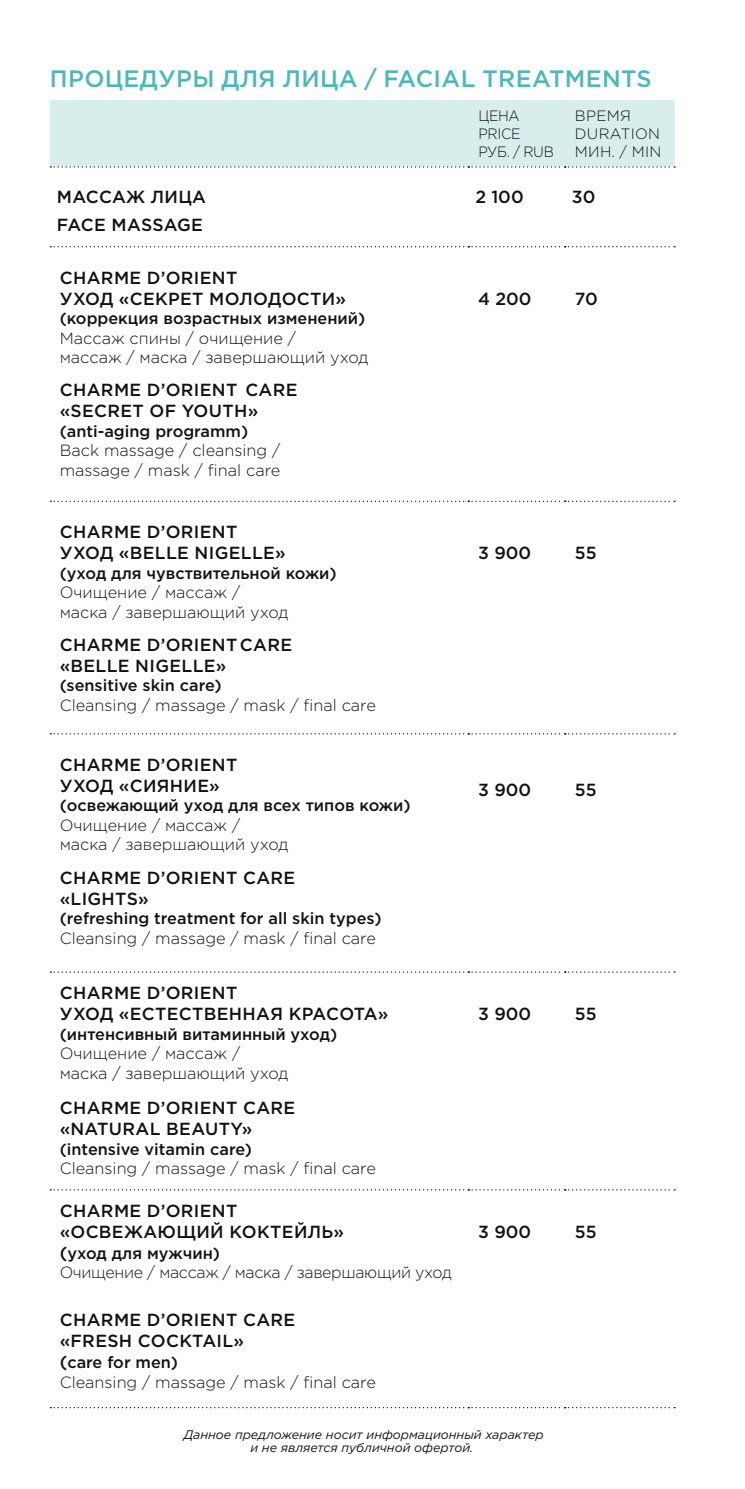
<style>
.page{position:relative;width:745px;height:1489px;background:#fff}
.page>*{position:absolute;margin:0;border:0;box-sizing:border-box;transform-origin:0 0}
.t1{font:500 23.75px "Gotham Pro";letter-spacing:.015em;color:#4db7bc}
.t2{font:500 17.5px/21px "Gotham Pro";letter-spacing:.02em;color:#121212}
.t3{font:300 16.25px/19.5px "Gotham Pro";color:#121212}
.t4{font:500 16.25px "Gotham Pro";color:#121212}
.t5{font:300 16.25px/19.5px "Gotham Pro";letter-spacing:-.02em;color:#121212}
.t6{font:300 15px/18px "Gotham Pro";letter-spacing:.02em;color:#121212}
.t7{font:300 15px/18px "Gotham Pro";letter-spacing:-.02em;color:#121212;scale:.94 1}
.t8{font:italic 12.5px/12.5px "Gotham Pro";color:#121212;text-align:center}
.s1{font-weight:500;font-size:17.5px}
.s2{font-weight:500}
</style>
<div class="page">
<div style="left:50px;top:100px;width:624px;height:67px;background:#d8eeed"></div>
<svg style="left:50px;top:246px;width:624px;height:1px"></svg>
<svg style="left:50px;top:500px;width:624px;height:2px"></svg>
<svg style="left:50px;top:733px;width:624px;height:1px"></svg>
<svg style="left:50px;top:971px;width:624px;height:1px"></svg>
<svg style="left:50px;top:1189px;width:624px;height:1px"></svg>
<svg style="left:50px;top:1407px;width:624px;height:1px"></svg>
<h1 class="t1" style="left:50px;top:65px;width:603px">ПРОЦЕДУРЫ ДЛЯ ЛИЦА / FACIAL TREATMENTS</h1>
<p class="t7" style="left:478px;top:107px;width:82px">ЦЕНА<br>PRICE<br>РУБ. / RUB</p>
<p class="t6" style="left:574px;top:107px;width:88px">ВРЕМЯ<br>DURATION<br>МИН. / MIN</p>
<p class="t2" style="left:57px;top:183px;width:151px;line-height:28px">МАССАЖ ЛИЦА<br>FACE MASSAGE</p>
<p class="t2" style="left:475px;top:186px;width:50px">2 100</p>
<p class="t2" style="left:571px;top:186px;width:25px">30</p>
<p class="t2" style="left:60px;top:266px;width:288px">CHARME D’ORIENT<br>УХОД «СЕКРЕТ МОЛОДОСТИ»</p>
<p class="t4" style="left:60px;top:309px;width:307px">(коррекция возрастных изменений)</p>
<p class="t3" style="left:60px;top:328px;width:310px">Массаж спины / очищение /<br>массаж / маска / завершающий уход</p>
<p class="t2" style="left:60px;top:379px;width:239px">CHARME D’ORIENT CARE «SECRET OF YOUTH»</p>
<p class="t4" style="left:60px;top:422px;width:190px">(anti-aging programm)</p>
<p class="t3" style="left:60px;top:441px;width:222px">Back massage / cleansing / massage / mask / final care</p>
<p class="t2" style="left:478px;top:288px;width:55px">4 200</p>
<p class="t2" style="left:574px;top:288px;width:24px">70</p>
<p class="t2" style="left:60px;top:521px;width:227px">CHARME D’ORIENT<br>УХОД «BELLE NIGELLE»</p>
<p class="t4" style="left:60px;top:564px;width:278px">(уход для чувствительной кожи)</p>
<p class="t3" style="left:60px;top:583px;width:230px">Очищение / массаж / маска / завершающий уход</p>
<p class="t2" style="left:60px;top:633px;width:234px">CHARME D’ORIENTCARE «BELLE NIGELLE»</p>
<p class="t4" style="left:60px;top:676px;width:163px">(sensitive skin care)</p>
<p class="t3" style="left:60px;top:695px;width:317px">Cleansing / massage / mask / final care</p>
<p class="t2" style="left:60px;top:753px;width:179px">CHARME D’ORIENT<br>УХОД «СИЯНИЕ»</p>
<p class="t4" style="left:60px;top:796px;width:352px">(освежающий уход для всех типов кожи)</p>
<p class="t3" style="left:60px;top:815px;width:230px">Очищение / массаж / маска / завершающий уход</p>
<p class="t2" style="left:60px;top:866px;width:237px">CHARME D’ORIENT CARE «LIGHTS»</p>
<p class="t4" style="left:60px;top:909px;width:323px">(refreshing treatment for all skin types)</p>
<p class="t3" style="left:60px;top:928px;width:317px">Cleansing / massage / mask / final care</p>
<p class="t2" style="left:60px;top:981px;width:330px">CHARME D’ORIENT<br>УХОД «ЕСТЕСТВЕННАЯ КРАСОТА»</p>
<p class="t4" style="left:60px;top:1024px;width:279px">(интенсивный витаминный уход)</p>
<p class="t3" style="left:60px;top:1043px;width:230px">Очищение / массаж / маска / завершающий уход</p>
<p class="t2" style="left:60px;top:1096px;width:237px">CHARME D’ORIENT CARE «NATURAL BEAUTY»</p>
<p class="t4" style="left:60px;top:1139px;width:194px">(intensive vitamin care)</p>
<p class="t3" style="left:60px;top:1158px;width:317px">Cleansing / massage / mask / final care</p>
<p class="t2" style="left:60px;top:1199px;width:286px">CHARME D’ORIENT «ОСВЕЖАЮЩИЙ КОКТЕЙЛЬ»</p>
<p class="t5" style="left:60px;top:1243px;width:393px"><span class="s1">(</span><span class="s2">уход для мужчин)<br></span>Очищение / массаж / маска / завершающий уход</p>
<p class="t2" style="left:60px;top:1308px;width:237px">CHARME D’ORIENT CARE «FRESH COCKTAIL»</p>
<p class="t3" style="left:60px;top:1352px;width:317px"><span class="s1">(</span><span class="s2">care for men)<br></span>Cleansing / massage / mask / final care</p>
<p class="t2" style="left:478px;top:542px;width:54px">3 900</p>
<p class="t2" style="left:574px;top:542px;width:23px">55</p>
<p class="t2" style="left:478px;top:778px;width:54px">3 900</p>
<p class="t2" style="left:574px;top:778px;width:23px">55</p>
<p class="t2" style="left:478px;top:1002px;width:54px">3 900</p>
<p class="t2" style="left:574px;top:1002px;width:23px">55</p>
<p class="t2" style="left:478px;top:1220px;width:54px">3 900</p>
<p class="t2" style="left:574px;top:1220px;width:23px">55</p>
<p class="t8" style="left:184px;top:1428px;width:361px">Данное предложение носит информационный характер и не является публичной офертой.</p>
</div>
